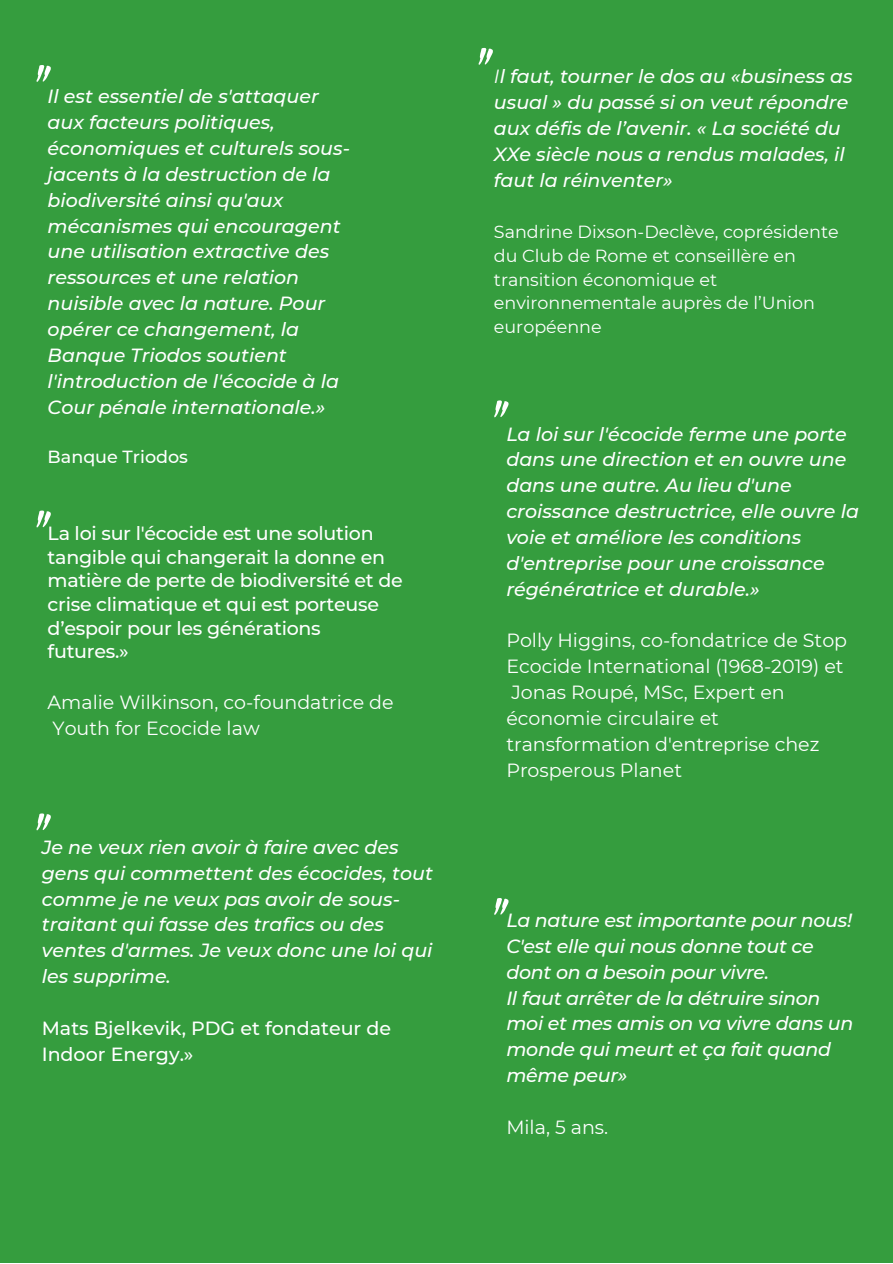
<style>
.page{position:relative;width:893px;height:1264px;background:#fff}
.page>*{position:absolute;margin:0;border:0;box-sizing:border-box;transform-origin:0 0}
.t1{font:71.25px "Playlist Script";color:#fff}
.t2{font:italic 500 19.05px/25.8px "Montserrat";color:#fff}
.t3{font:19.05px/25.8px "Montserrat";color:#fff}
.t4{font:500 19.05px/23.5px "Montserrat";letter-spacing:-.015em;color:#fff}
.t5{font:17.55px/23.5px "Montserrat";color:#fff}
.t6{font:500 17.55px "Montserrat";color:#fff}
.s1{font-weight:400}
</style>
<div class="page">
<div style="left:0;top:0;width:892px;height:1262px;background:#359d3e"></div>
<h1 class="t1" style="left:32px;top:36px;width:18px">"</h1>
<p class="t2" style="left:48px;top:83px;width:304px">Il est essentiel de s'attaquer aux facteurs politiques, économiques et culturels sous&shy;jacents à la destruction de la biodiversité ainsi qu'aux mécanismes qui encouragent une utilisation extractive des ressources et une relation nuisible avec la nature. Pour opérer ce changement, la<br>Banque Triodos soutient l'introduction de l'écocide à la<br>Cour pénale internationale.»</p>
<p class="t6" style="left:48px;top:446px;width:142px">Banque Triodos</p>
<h1 class="t1" style="left:32px;top:481px;width:18px">"</h1>
<p class="t4" style="left:48px;top:521px;width:356px">La loi sur l'écocide est une solution tangible qui changerait la donne en matière de perte de biodiversité et de crise climatique et qui est porteuse d’espoir pour les générations futures.»</p>
<p class="t3" style="left:48px;top:689px;width:347px">Amalie Wilkinson, co-foundatrice de<br>Youth for Ecocide law</p>
<h1 class="t1" style="left:32px;top:784px;width:18px">"</h1>
<p class="t2" style="left:42px;top:834px;width:392px">Je ne veux rien avoir à faire avec des gens qui commettent des écocides, tout comme je ne veux pas avoir de sous&shy;traitant qui fasse des trafics ou des ventes d'armes. Je veux donc une loi qui les supprime.</p>
<p class="t4" style="left:42px;top:1015px;width:351px;line-height:25.8px">Mats Bjelkevik, PDG et fondateur de<br>Indoor Energy.»</p>
<h1 class="t1" style="left:474px;top:18px;width:18px">"</h1>
<p class="t2" style="left:494px;top:63px;width:360px"><span class="s1">I</span>l faut, tourner le dos au «business as usual » du passé si on veut répondre aux défis de l’avenir. « La société du<br>XXe siècle nous a rendus malades, il faut la réinventer»</p>
<p class="t5" style="left:494px;top:220px;width:346px">Sandrine Dixson-Declève, coprésidente du Club de Rome et conseillère en transition économique et environnementale auprès de l’Union européenne</p>
<h1 class="t1" style="left:489px;top:371px;width:18px">"</h1>
<p class="t2" style="left:506px;top:421px;width:354px">La loi sur l'écocide ferme une porte dans une direction et en ouvre une dans une autre. Au lieu d'une croissance destructrice, elle ouvre la voie et améliore les conditions d'entreprise pour une croissance régénératrice et durable.»</p>
<p class="t3" style="left:506px;top:627px;width:342px">Polly Higgins, co-fondatrice de Stop<br>Ecocide International (1968-2019) et<br>Jonas Roupé, MSc, Expert en économie circulaire et transformation d'entreprise chez<br>Prosperous Planet</p>
<h1 class="t1" style="left:489px;top:868px;width:18px">"</h1>
<p class="t2" style="left:506px;top:907px;width:348px">La nature est importante pour nous!<br>C'est elle qui nous donne tout ce dont on a besoin pour vivre.<br>Il faut arrêter de la détruire sinon moi et mes amis on va vivre dans un monde qui meurt et ça fait quand même peur»</p>
<p class="t3" style="left:506px;top:1114px;width:103px">Mila, 5 ans.</p>
</div>
